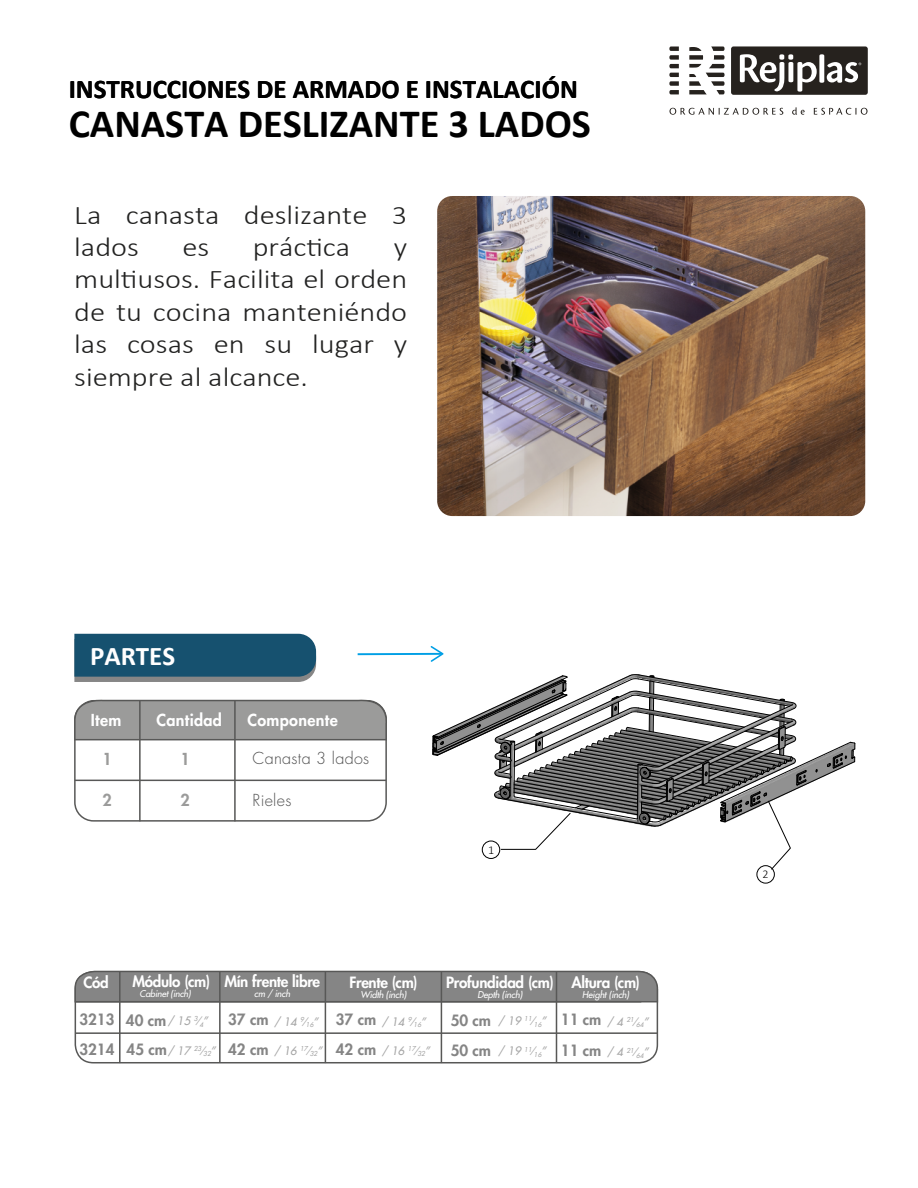
<style>
.page{position:relative;width:918px;height:1188px;background:#fff}
.page>*{position:absolute;margin:0;border:0;box-sizing:border-box;transform-origin:0 0}
.t1{font:700 40.2px "Calibri";color:#000}
.t2{font:300 27px/32.4px "Calibri";color:#222221;scale:1.13 1}
.t3{font:700 27px "Calibri";color:#000}
.t4{font:700 27px "Calibri";color:#fff}
.t5{font:800 16.05px "Futura";letter-spacing:.02em;color:#fff}
.t6{font:300 16.05px "Futura";letter-spacing:.02em;color:#525252}
.t7{font:800 16.05px "Futura";color:#9b9b9a}
.t8{font:800 15.15px "Futura";letter-spacing:-.02em;color:#fff}
.t9{font:800 15.15px/29.5px "Futura";color:#858585}
.t10{font:300 12px "Calibri";color:#000}
.t11{font:italic 11.4px "Futura";color:#a5a5a5}
.t12{font:italic 9.15px "Futura";letter-spacing:-.02em;color:#fff}
</style>
<div class="page">
<svg style="left:669px;top:47px;width:56px;height:47px"></svg>
<div style="left:731px;top:46px;width:137px;height:49px;background:#26221e;border-radius:2px"></div>
<svg style="left:740px;top:54px;width:121px;height:38px"></svg>
<svg style="left:670px;top:108px;width:113px;height:7px"></svg>
<svg style="left:792px;top:107px;width:13px;height:8px"></svg>
<svg style="left:814px;top:108px;width:54px;height:7px"></svg>
<hr style="left:358px;top:653px;width:84px;height:2px;background:#009fe5">
<svg style="left:431px;top:646px;width:12px;height:16px"></svg>
<svg style="left:74px;top:634px;width:242px;height:48px;background:#255973"></svg>
<div style="left:74px;top:700px;width:313px;height:122px;border:2px solid #585857;border-radius:19px"></div>
<svg style="left:74px;top:699px;width:313px;height:42px;background:#9a9a99"></svg>
<hr style="left:75px;top:780px;width:311px;height:1px;background:#585857">
<hr style="left:234px;top:700px;width:2px;height:121px;background:#585857">
<hr style="left:139px;top:700px;width:2px;height:121px;background:#585857">
<img style="left:437px;top:196px;width:428px;height:320px">
<div style="left:75px;top:971px;width:583px;height:92px;border:2px solid #585857;border-radius:18px"></div>
<svg style="left:75px;top:971px;width:583px;height:32px;background:#838383"></svg>
<hr style="left:119px;top:971px;width:2px;height:92px;background:#585857">
<hr style="left:219px;top:971px;width:2px;height:92px;background:#585857">
<hr style="left:76px;top:1001px;width:565px;height:1px;background:#585857">
<hr style="left:325px;top:971px;width:1px;height:92px;background:#585857">
<hr style="left:441px;top:971px;width:1px;height:92px;background:#585857">
<hr style="left:76px;top:1032px;width:581px;height:2px;background:#585857">
<hr style="left:556px;top:972px;width:1px;height:91px;background:#585857">
<svg style="left:432px;top:674px;width:424px;height:196px"></svg>
<div style="left:757px;top:865px;width:18px;height:18px;border:1px solid #000;border-radius:50%"></div>
<p class="t3" style="left:69px;top:71px;width:511px">INSTRUCCIONES DE ARMADO E INSTALACIÓN</p>
<h1 class="t1" style="left:69px;top:98px;width:524px">CANASTA DESLIZANTE 3 LADOS</h1>
<p class="t2" style="left:74px;top:197px;width:296px">La canasta deslizante 3 lados</p>
<p class="t2" style="left:182px;top:230px;width:25px">es</p>
<p class="t2" style="left:253px;top:230px;width:88px">práctica</p>
<p class="t2" style="left:74px;top:230px;width:296px;text-align:justify;text-indent:320px">y multiusos. Facilita el orden de tu cocina manteniéndo las cosas en su lugar y siempre al alcance.</p>
<p class="t4" style="left:90px;top:639px;width:87px">PARTES</p>
<p class="t5" style="left:91px;top:710px;width:32px">Item</p>
<p class="t5" style="left:156px;top:710px;width:67px">Cantidad</p>
<p class="t5" style="left:247px;top:710px;width:92px">Componente</p>
<p class="t6" style="left:253px;top:748px;width:118px">Canasta 3 lados</p>
<p class="t6" style="left:253px;top:790px;width:40px">Rieles</p>
<p class="t7" style="left:103px;top:748px;width:11px">1</p>
<p class="t7" style="left:103px;top:790px;width:11px">2</p>
<p class="t7" style="left:181px;top:748px;width:11px">1</p>
<p class="t7" style="left:181px;top:790px;width:11px">2</p>
<p class="t10" style="left:488px;top:842px;width:8px">1</p>
<p class="t8" style="left:132px;top:972px;width:189px">Módulo (cm) Mín frente libre</p>
<p class="t12" style="left:140px;top:988px;width:53px">Cabinet (inch)</p>
<p class="t12" style="left:254px;top:988px;width:38px">cm / inch</p>
<p class="t8" style="left:349px;top:972px;width:70px">Frente (cm)</p>
<p class="t8" style="left:446px;top:972px;width:195px">Profundidad (cm) Altura (cm)</p>
<p class="t12" style="left:361px;top:988px;width:47px">Width (inch)</p>
<p class="t12" style="left:478px;top:988px;width:46px">Depth (inch)</p>
<p class="t12" style="left:582px;top:988px;width:48px">Height (inch)</p>
<p class="t8" style="left:83px;top:973px;width:27px">Cód</p>
<p class="t9" style="left:79px;top:1005px;width:37px">3213<br>3214</p>
<p class="t11" style="left:168px;top:1014px;width:42px">/ 15 <sup>3</sup>⁄<sub>4</sub>”</p>
<p class="t9" style="left:561px;top:1005px;width:42px">11 cm</p>
<p class="t9" style="left:126px;top:1006px;width:43px;line-height:29.1px">40 cm<br>45 cm</p>
<p class="t9" style="left:228px;top:1005px;width:42px">37 cm<br>42 cm</p>
<p class="t9" style="left:451px;top:1005px;width:42px">50 cm</p>
<p class="t11" style="left:607px;top:1014px;width:43px">/ 4 <sup>21</sup>⁄<sub>64</sub>”</p>
<p class="t9" style="left:336px;top:1005px;width:42px">37 cm</p>
<p class="t11" style="left:498px;top:1014px;width:50px">/ 19 <sup>11</sup>⁄<sub>16</sub>”</p>
<p class="t11" style="left:274px;top:1014px;width:46px">/ 14 <sup>9</sup>⁄<sub>16</sub>”</p>
<p class="t11" style="left:274px;top:1043px;width:50px">/ 16 <sup>17</sup>⁄<sub>32</sub>”</p>
<p class="t11" style="left:382px;top:1014px;width:46px">/ 14 <sup>9</sup>⁄<sub>16</sub>”</p>
<p class="t9" style="left:336px;top:1035px;width:42px">42 cm</p>
<p class="t9" style="left:451px;top:1035px;width:42px">50 cm</p>
<p class="t11" style="left:607px;top:1045px;width:43px">/ 4 <sup>21</sup>⁄<sub>64</sub>”</p>
<p class="t9" style="left:561px;top:1036px;width:42px">11 cm</p>
<p class="t11" style="left:382px;top:1043px;width:50px">/ 16 <sup>17</sup>⁄<sub>32</sub>”</p>
<p class="t11" style="left:168px;top:1044px;width:50px">/ 17 <sup>23</sup>⁄<sub>32</sub>”</p>
<p class="t11" style="left:498px;top:1044px;width:50px">/ 19 <sup>11</sup>⁄<sub>16</sub>”</p>
<p class="t10" style="left:763px;top:867px;width:8px">2</p>
</div>
